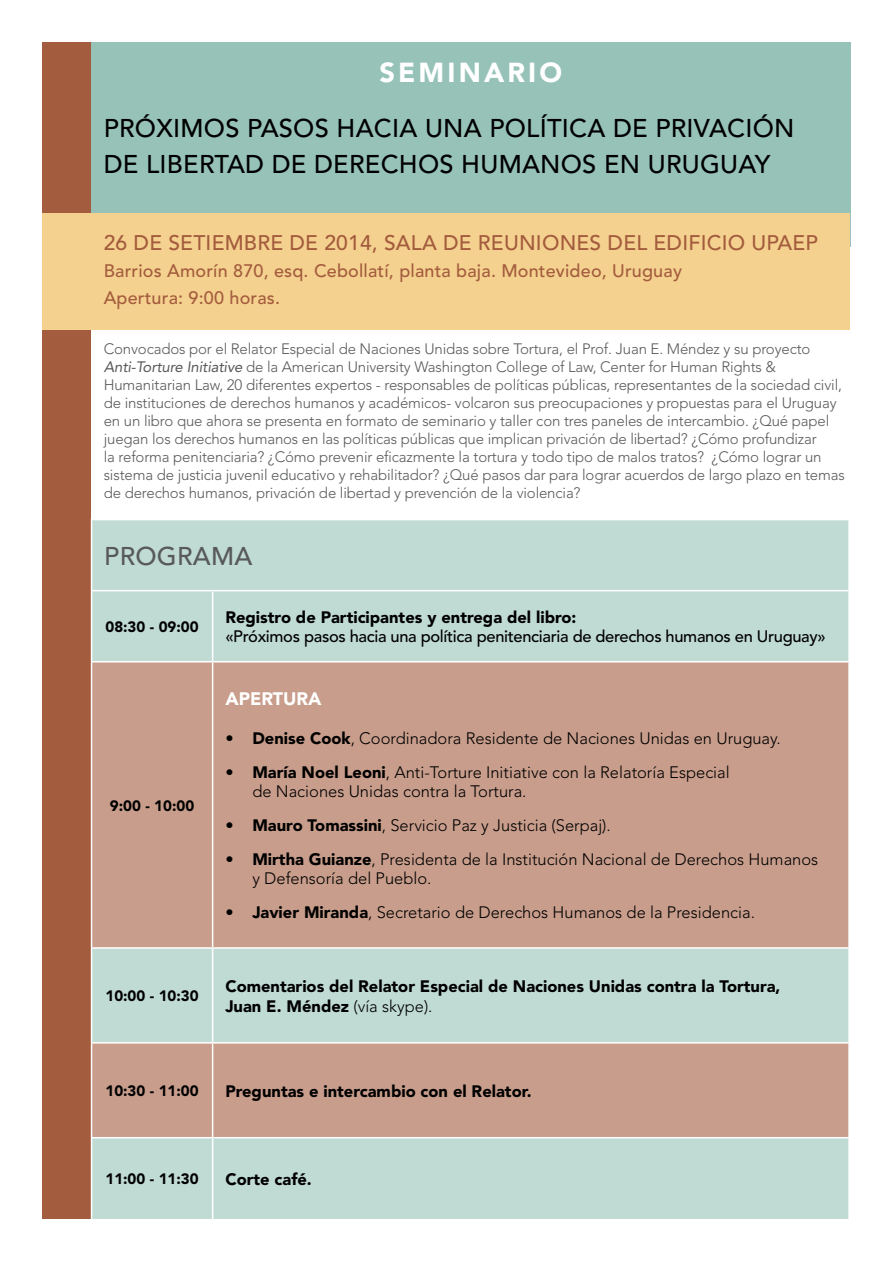
<style>
.page{position:relative;width:893px;height:1263px;background:#fff}
.page>*{position:absolute;margin:0;border:0;box-sizing:border-box;transform-origin:0 0}
.t1{font:900 27.3px "Avenir LT Std";letter-spacing:.115em;color:#fff}
.t2{font:500 25.5px/36px "Avenir LT Std";letter-spacing:.01em;color:#000}
.t3{font:500 25.5px "Avenir LT Std";color:#58595b}
.t4{font:500 21px "Avenir LT Std";letter-spacing:.01em;color:#a35c3d}
.t5{font:500 18px/27px "Avenir LT Std";letter-spacing:.01em;color:#a35c3d}
.t6{font:900 18px "Avenir LT Std";color:#fff}
.t7{font:300 16.5px/19px "Avenir LT Std";color:#000}
.t8{font:900 16.5px/19.8px "Avenir LT Std";color:#000}
.t9{font:500 16.5px "Avenir LT Std";letter-spacing:-.02em;color:#000}
.t10{font:300 15px/18px "Avenir LT Std";letter-spacing:-.01em;color:#58595b}
.t11{font:900 15px "Avenir LT Std";color:#000}
.s1{font-weight:400;font-style:italic}
.s2{font-weight:900}
.s3{font-weight:300}
</style>
<div class="page">
<div style="left:43px;top:43px;width:48px;height:1176px;background:#a35c3d"></div>
<div style="left:91px;top:43px;width:759px;height:204px;background:#96c2b8"></div>
<div style="left:43px;top:213px;width:807px;height:117px;background:#f5d18f"></div>
<div style="left:92px;top:520px;width:756px;height:699px;background:#c0dad4"></div>
<svg style="left:92px;top:662px;width:756px;height:475px;background:#c6a999"></svg>
<hr style="left:91px;top:590px;width:122px;height:1px;background:#fff">
<hr style="left:213px;top:590px;width:637px;height:1px;background:#fff">
<hr style="left:212px;top:591px;width:1px;height:70px;background:#fff">
<hr style="left:91px;top:661px;width:122px;height:1px;background:#fff">
<hr style="left:213px;top:661px;width:637px;height:1px;background:#fff">
<hr style="left:212px;top:662px;width:1px;height:285px;background:#fff">
<hr style="left:91px;top:947px;width:122px;height:2px;background:#fff">
<hr style="left:213px;top:947px;width:637px;height:2px;background:#fff">
<hr style="left:212px;top:949px;width:1px;height:93px;background:#fff">
<hr style="left:91px;top:1042px;width:122px;height:1px;background:#fff">
<hr style="left:213px;top:1042px;width:637px;height:1px;background:#fff">
<hr style="left:212px;top:1043px;width:1px;height:94px;background:#fff">
<hr style="left:91px;top:1137px;width:122px;height:1px;background:#fff">
<hr style="left:213px;top:1137px;width:637px;height:1px;background:#fff">
<hr style="left:212px;top:1138px;width:1px;height:81px;background:#fff">
<h1 class="t1" style="left:379px;top:56px;width:184px">SEMINARIO</h1>
<h2 class="t2" style="left:104px;top:111px;width:692px">Próximos pasos hacia una política de privación de libertad de derechos humanos en U ruguay</h2>
<h3 class="t4" style="left:104px;top:230px;width:716px">26 de setiembre de 2014, Sala de reuniones del Edificio U PAEP</h3>
<p class="t5" style="left:104px;top:257px;width:580px">Barrios Amorín 870, esq. Cebollatí, planta baja. M ontevideo, U ruguay<br>Apertura: 9:00 horas.</p>
<p class="t10" style="left:104px;top:340px;width:742px">Convocados por el Relator Especial de Naciones Unidas sobre Tortura, el Prof. Juan E. Méndez y su proyecto <span class="s1">Anti-Torture Initiative</span> de la American University Washington College of Law, Center for Human Rights &amp; Humanitarian Law, 20 diferentes expertos - responsables de políticas públicas, representantes de la sociedad civil, de instituciones de derechos humanos y académicos- volcaron sus preocupaciones y propuestas para el Uruguay en un libro que ahora se presenta en formato de seminario y taller con tres paneles de intercambio. ¿Qué papel juegan los derechos humanos en las políticas públicas que implican privación de libertad? ¿Cómo profundizar<br>la reforma penitenciaria? ¿Cómo prevenir eficazmente la tortura y todo tipo de malos tratos? ¿Cómo lograr un sistema de justicia juvenil educativo y rehabilitador? ¿Qué pasos dar para lograr acuerdos de largo plazo en temas de derechos humanos, privación de libertad y prevención de la violencia?</p>
<h2 class="t3" style="left:104px;top:541px;width:36px">PROGRAMA</h2>
<p class="t11" style="left:105px;top:618px;width:95px">08:30 - 09:00</p>
<p class="t11" style="left:110px;top:796px;width:86px">9:00 - 10:00</p>
<p class="t8" style="left:225px;top:607px;width:353px">Registro de Participantes y entrega del libro:</p>
<p class="t9" style="left:225px;top:627px;width:602px">«Próximos pasos hacia una política penitenciaria de derechos humanos en U ruguay»</p>
<p class="t6" style="left:225px;top:688px;width:84px">Apertura</p>
<p class="t7" style="left:225px;top:729px;width:557px"><span class="s2">• Denise Cook</span>, Coordinadora Residente de Naciones Unidas en Uruguay.</p>
<p class="t7" style="left:252px;top:763px;width:479px;text-indent:-27px"><span class="s2">• María Noel Leoni</span>, Anti-Torture Initiative con la Relatoría Especial de Naciones Unidas contra la Tortura.</p>
<p class="t7" style="left:225px;top:816px;width:387px"><span class="s2">• Mauro Tomassini</span>, Servicio Paz y Justicia (Serpaj).</p>
<p class="t7" style="left:252px;top:850px;width:567px;text-indent:-27px"><span class="s2">• Mirtha Guianze</span>, Presidenta de la Institución Nacional de Derechos Humanos y Defensoría del Pueblo.</p>
<p class="t7" style="left:225px;top:903px;width:531px"><span class="s2">• Javier Miranda</span>, Secretario de Derechos Humanos de la Presidencia.</p>
<p class="t11" style="left:105px;top:987px;width:95px">10:00 - 10:30</p>
<p class="t8" style="left:225px;top:976px;width:557px">Comentarios del Relator Especial de Naciones Unidas contra la Tortura,<br>Juan E. Méndez <span class="s3">(vía skype).</span></p>
<p class="t11" style="left:105px;top:1082px;width:95px">10:30 - 11:00</p>
<p class="t8" style="left:225px;top:1081px;width:308px">Preguntas e intercambio con el Relator.</p>
<p class="t11" style="left:105px;top:1170px;width:95px">11:00 - 11:30</p>
<p class="t8" style="left:225px;top:1169px;width:88px">Corte café.</p>
</div>
